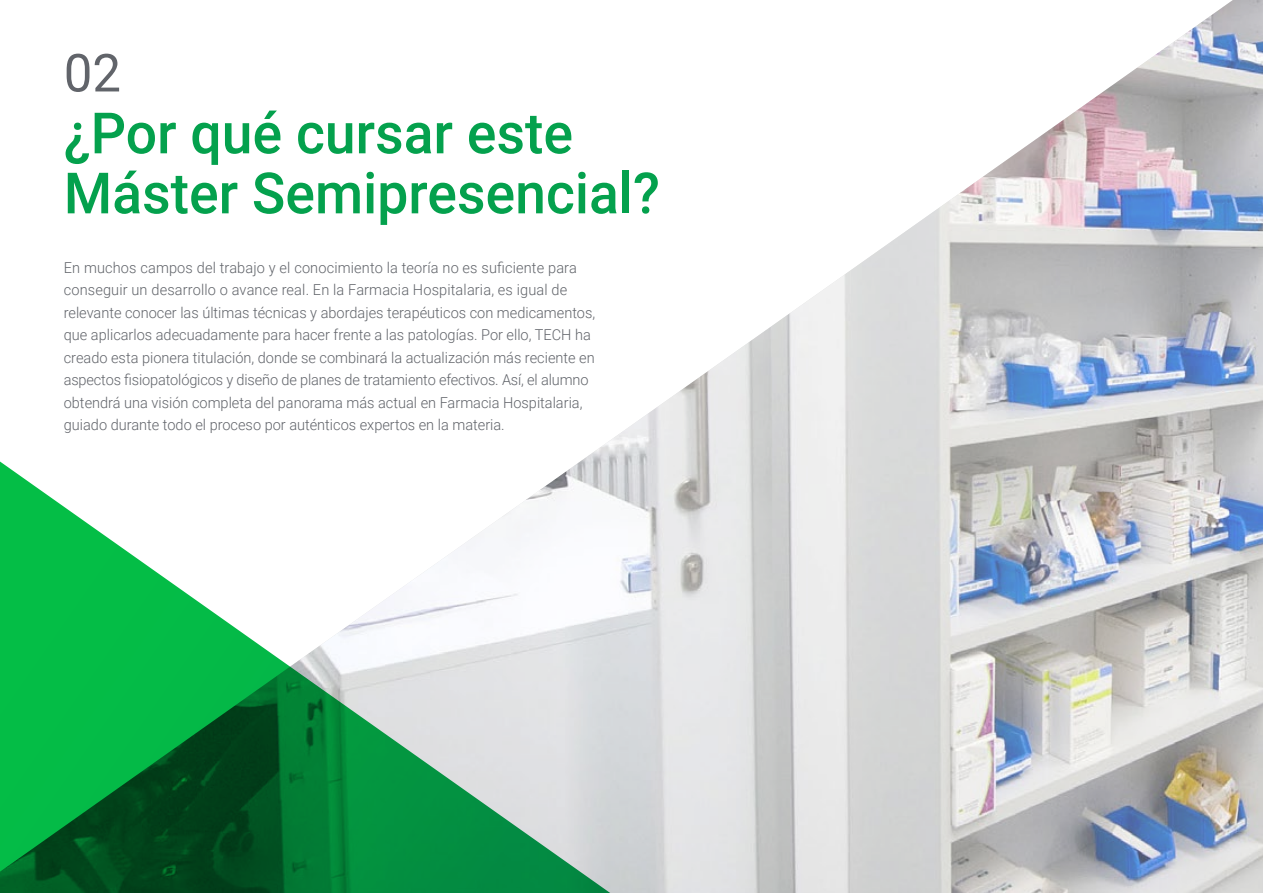
<style>
.page{position:relative;width:1263px;height:893px;background:#fff}
.page>*{position:absolute;margin:0;border:0;box-sizing:border-box;transform-origin:0 0}
.t1{font:500 57px/60px "Roboto";color:#04a14d}
.t2{font:52.5px "Roboto";color:#61646a}
.t3{font:300 15px/22.5px "Roboto";color:#61646a}
</style>
<div class="page">
<img style="left:603px;top:0;width:660px;height:893px">
<svg style="left:0;top:446px;width:640px;height:447px"></svg>
<h2 class="t2" style="left:64px;top:36px;width:59px">02</h2>
<h1 class="t1" style="left:64px;top:101px;width:597px">¿Por qué cursar este<br>Máster Semipresencial?</h1>
<p class="t3" style="left:64px;top:255px;width:533px">En muchos campos del trabajo y el conocimiento la teoría no es suficiente para conseguir un desarrollo o avance real. En la Farmacia Hospitalaria, es igual de relevante conocer las últimas técnicas y abordajes terapéuticos con medicamentos, que aplicarlos adecuadamente para hacer frente a las patologías. Por ello, TECH ha creado esta pionera titulación, donde se combinará la actualización más reciente en aspectos fisiopatológicos y diseño de planes de tratamiento efectivos. Así, el alumno obtendrá una visión completa del panorama más actual en Farmacia Hospitalaria, guiado durante todo el proceso por auténticos expertos en la materia.</p>
</div>
